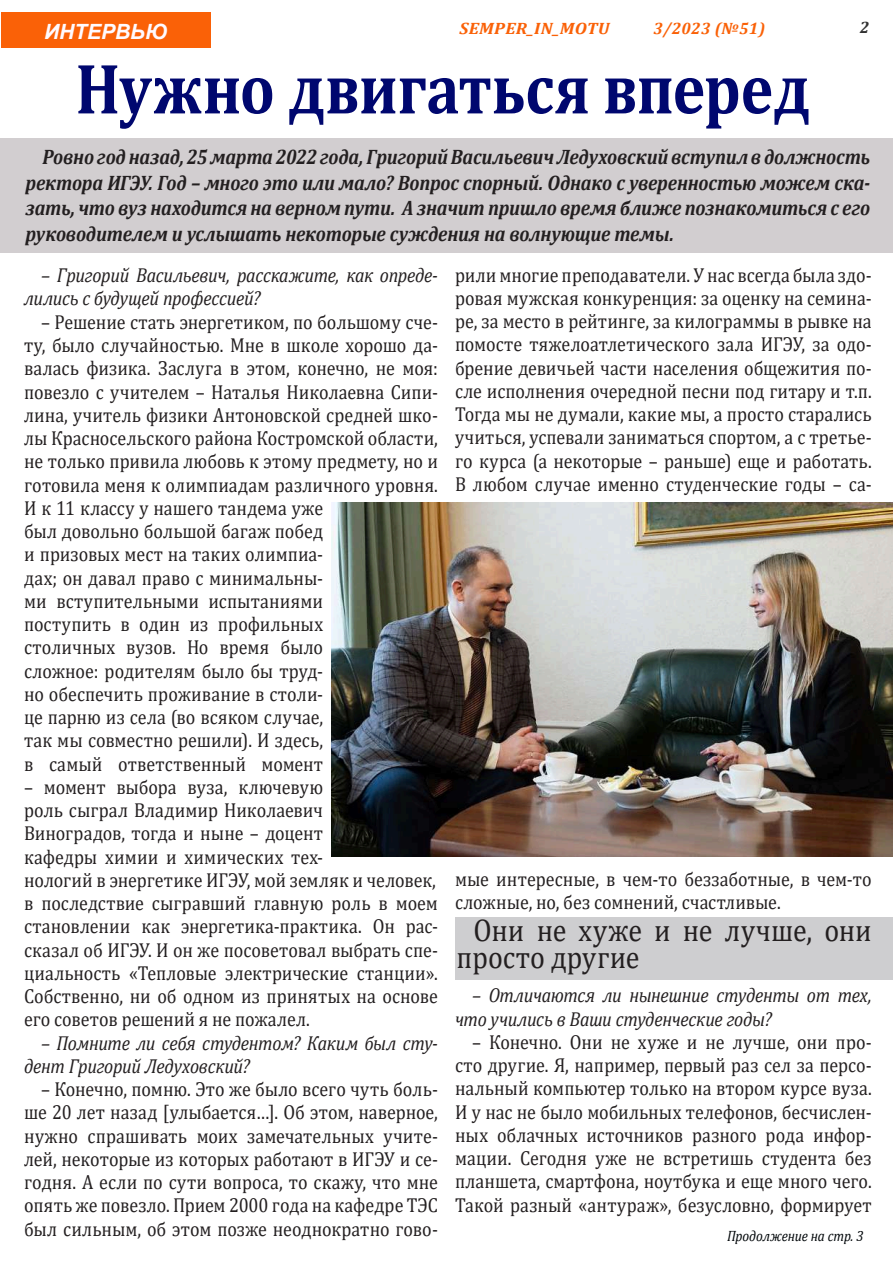
<style>
.page{position:relative;width:893px;height:1263px;background:#fff}
.page>*{position:absolute;margin:0;border:0;box-sizing:border-box;transform-origin:0 0}
.t1{font:700 72px "Cambria";letter-spacing:-.005em;color:#00076f;scale:.86 1}
.t2{font:31.5px/27px "Cambria";color:#231f20;scale:.89 1}
.t3{font:italic 700 21px/25.5px "Cambria";letter-spacing:-.015em;color:#231f20;text-align:justify;scale:.89 1}
.t4{font:italic 700 21px "Arial";color:#fffaff}
.t5{font:20.25px/23.2px "Cambria";color:#231f20;scale:.89 1}
.t6{font:italic 20.25px/23.2px "Cambria";letter-spacing:-.02em;color:#231f20;scale:.89 1}
.t7{font:italic 700 16.5px "Cambria";letter-spacing:.02em;color:#fa6107;scale:1.09 1}
.t8{font:italic 700 16.5px "Cambria";letter-spacing:.02em;color:#fa6107}
.t9{font:italic 700 16.5px "Cambria";color:#323232}
.t10{font:italic 15px "Cambria";letter-spacing:-.005em;color:#02070a;scale:.89 1}
</style>
<div class="page">
<div style="left:0;top:138px;width:893px;height:115px;background:#d2ced0"></div>
<div style="left:1px;top:13px;width:209px;height:35px;background:#fa6107"></div>
<img style="left:332px;top:502px;width:561px;height:355px">
<div style="left:455px;top:917px;width:438px;height:62px;background:#ceced0"></div>
<p class="t4" style="left:44px;top:17px;width:125px">ИНТЕРВЬЮ</p>
<p class="t7" style="left:459px;top:16px;width:139px">SEMPER_IN_MOTU</p>
<p class="t8" style="left:654px;top:16px;width:113px">3/2023 (№51)</p>
<p class="t9" style="left:860px;top:16px;width:11px">2</p>
<h1 class="t1" style="left:75px;top:38px;width:856px">Нужно двигаться вперед</h1>
<p class="t3" style="left:26px;top:144px;width:951px;text-indent:17px">Ровно год назад, 25 марта 2022 года, Григорий Васильевич Ледуховский вступил в должность ректора ИГЭУ. Год – много это или мало? Вопрос спорный. Однако с уверенностью можем ска&shy;зать, что вуз находится на верном пути. А значит пришло время ближе познакомиться с его руководителем и услышать некоторые суждения на волнующие темы.</p>
<p class="t6" style="left:24px;top:263px;width:467px;text-indent:17px">– Григорий Васильевич, расскажите, как опреде&shy;лились с будущей профессией?</p>
<p class="t5" style="left:24px;top:310px;width:467px;text-indent:17px">– Решение стать энергетиком, по большому сче&shy;ту, было случайностью. Мне в школе хорошо да&shy;валась физика. Заслуга в этом, конечно, не моя: повезло с учителем – Наталья Николаевна Сипи&shy;лина, учитель физики Антоновской средней шко&shy;лы Красносельского района Костромской области, не только привила любовь к этому предмету, но и готовила меня к олимпиадам различного уровня.<br>И к 11 классу у нашего тандема уже<br>был довольно большой багаж побед<br>и призовых мест на таких олимпиа-<br>дах; он давал право с минимальны-<br>ми вступительными испытаниями<br>поступить в один из профильных<br>столичных вузов. Но время было<br>сложное: родителям было бы труд-<br>но обеспечить проживание в столи-<br>це парню из села (во всяком случае,<br>так мы совместно решили). И здесь,<br>в самый ответственный момент</p>
<p class="t5" style="left:24px;top:775px;width:467px">– момент выбора вуза, ключевую<br>роль сыграл Владимир Николаевич<br>Виноградов, тогда и ныне – доцент<br>кафедры химии и химических тех-<br>нологий в энергетике ИГЭУ, мой земляк и человек, в последствие сыгравший главную роль в моем становлении как энергетика-практика. Он рас&shy;сказал об ИГЭУ. И он же посоветовал выбрать спе&shy;циальность «Тепловые электрические станции».<br>Собственно, ни об одном из принятых на основе его советов решений я не пожалел.</p>
<p class="t6" style="left:24px;top:1030px;width:467px;text-indent:17px">– Помните ли себя студентом? Каким был сту&shy;дент Григорий Ледуховский?</p>
<p class="t5" style="left:24px;top:1077px;width:467px;text-align:justify;text-indent:17px">– Конечно, помню. Это же было всего чуть боль&shy;ше 20 лет назад [улыбается…]. Об этом, наверное, нужно спрашивать моих замечательных учите&shy;лей, некоторые из которых работают в ИГЭУ и се&shy;годня. А если по сути вопроса, то скажу, что мне опять же повезло. Прием 2000 года на кафедре ТЭС был сильным, об этом позже неоднократно гово-</p>
<p class="t5" style="left:455px;top:263px;width:470px;text-align:justify">рили многие преподаватели. У нас всегда была здо&shy;ровая мужская конкуренция: за оценку на семина&shy;ре, за место в рейтинге, за килограммы в рывке на помосте тяжелоатлетического зала ИГЭУ, за одо&shy;брение девичьей части населения общежития по&shy;сле исполнения очередной песни под гитару и т.п.<br>Тогда мы не думали, какие мы, а просто старались учиться, успевали заниматься спортом, а с третье&shy;го курса (а некоторые – раньше) еще и работать.<br>В любом случае именно студенческие годы – са-</p>
<p class="t5" style="left:455px;top:867px;width:470px">мые интересные, в чем-то беззаботные, в чем-то сложные, но, без сомнений, счастливые.</p>
<h2 class="t2" style="left:456px;top:916px;width:468px;text-indent:17px">Они не хуже и не лучше, они просто другие</h2>
<p class="t6" style="left:455px;top:983px;width:470px;text-indent:17px">– Отличаются ли нынешние студенты от тех, что учились в Ваши студенческие годы?</p>
<p class="t5" style="left:455px;top:1030px;width:470px;text-align:justify;text-indent:17px">– Конечно. Они не хуже и не лучше, они про&shy;сто другие. Я, например, первый раз сел за персо&shy;нальный компьютер только на втором курсе вуза.<br>И у нас не было мобильных телефонов, бесчислен&shy;ных облачных источников разного рода инфор&shy;мации. Сегодня уже не встретишь студента без планшета, смартфона, ноутбука и еще много чего.<br>Такой разный «антураж», безусловно, формирует</p>
<p class="t10" style="left:727px;top:1225px;width:155px">Продолжение на стр. 3</p>
</div>
